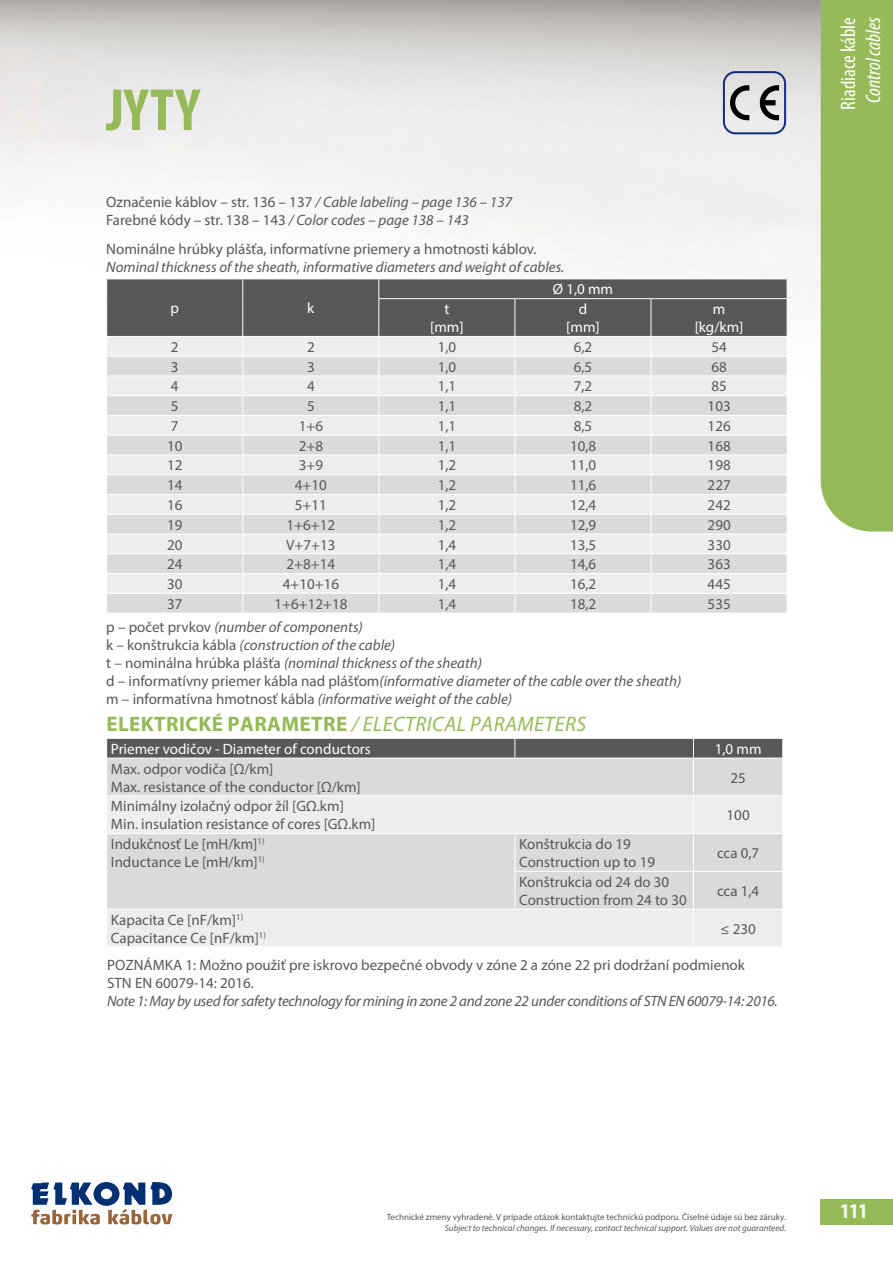
<style>
.page{position:relative;width:893px;height:1263px;background:#fff}
.page>*{position:absolute;margin:0;border:0;box-sizing:border-box;transform-origin:0 0}
.t1{font:700 condensed 60px "Myriad Pro";color:#95ba57}
.t2{font:italic 21px "Myriad Pro";letter-spacing:.02em;color:#95ba57}
.t3{font:condensed 21px "Myriad Pro";color:#fff}
.t4{font:italic condensed 21px "Myriad Pro";color:#fff}
.t5{font:700 condensed 21px "Myriad Pro";color:#fff}
.t6{font:15px/18px "Myriad Pro";color:#58585a}
.t7{font:italic 15px/18px "Myriad Pro";color:#58585a}
.t8{font:italic 15px "Myriad Pro";letter-spacing:-.02em;color:#58585a}
.t9{font:15px/18px "Myriad Pro";color:#fff;text-align:center}
.t10{font:9px "Myriad Pro";color:#58585a}
.t11{font:italic 9px "Myriad Pro";color:#58585a}
.s1{font-style:italic}
.s2{font-style:normal}
.s3{font-weight:700;font-style:normal}
</style>
<div class="page">
<div style="left:821px;top:0;width:72px;height:531px;background:#95ba57"></div>
<svg style="left:723px;top:71px;width:63px;height:63px;background:#adafb7"></svg>
<div style="left:821px;top:1199px;width:72px;height:25px;background:#95ba57"></div>
<svg style="left:31px;top:1182px;width:142px;height:42px"></svg>
<svg style="left:106px;top:279px;width:682px;height:334px;background:#cdcdce"></svg>
<div style="left:107px;top:759px;width:675px;height:36px;background:#d9dadb"></div>
<svg style="left:107px;top:796px;width:675px;height:150px;background:#e2e3e4"></svg>
<svg style="left:106px;top:738px;width:677px;height:20px;background:#636365"></svg>
<hr style="left:693px;top:758px;width:1px;height:37px;background:#fff">
<hr style="left:693px;top:796px;width:1px;height:37px;background:#fff">
<hr style="left:106px;top:833px;width:409px;height:1px;background:#fff">
<hr style="left:515px;top:833px;width:178px;height:1px;background:#fff">
<hr style="left:514px;top:834px;width:1px;height:37px;background:#fff">
<hr style="left:693px;top:833px;width:90px;height:1px;background:#fff">
<hr style="left:693px;top:834px;width:1px;height:37px;background:#fff">
<hr style="left:514px;top:871px;width:179px;height:1px;background:#fff">
<hr style="left:514px;top:872px;width:1px;height:37px;background:#fff">
<hr style="left:693px;top:871px;width:90px;height:1px;background:#fff">
<hr style="left:693px;top:872px;width:1px;height:37px;background:#fff">
<hr style="left:106px;top:909px;width:409px;height:1px;background:#fff">
<hr style="left:515px;top:909px;width:178px;height:1px;background:#fff">
<hr style="left:693px;top:909px;width:90px;height:1px;background:#fff">
<hr style="left:693px;top:909px;width:1px;height:37px;background:#fff">
<h1 class="t1" style="left:106px;top:73px;width:95px">JYTY</h1>
<p class="t6" style="left:106px;top:193px;width:407px">Označenie káblov – str. 136 – 137 <span class="s1">/ Cable labeling – page 136 – 137<br></span>Farebné kódy – str. 138 – 143 <span class="s1">/ Color codes – page 138 – 143</span></p>
<p class="t6" style="left:106px;top:239px;width:432px">Nominálne hrúbky plášťa, informatívne priemery a hmotnosti káblov.</p>
<p class="t7" style="left:106px;top:257px;width:459px">Nominal thickness of the sheath, informative diameters and weight of cables.</p>
<p class="t9" style="left:170px;top:299px;width:10px">p</p>
<p class="t9" style="left:307px;top:299px;width:9px">k</p>
<p class="t9" style="left:553px;top:280px;width:62px">Ø 1,0 mm</p>
<p class="t9" style="left:430px;top:300px;width:35px">t [mm]</p>
<p class="t9" style="left:566px;top:300px;width:35px">d [mm]</p>
<p class="t9" style="left:695px;top:300px;width:50px">m [kg/km]</p>
<p class="t6" style="left:171px;top:338px;width:9px">2</p>
<p class="t6" style="left:307px;top:338px;width:9px">2</p>
<p class="t6" style="left:438px;top:338px;width:20px">1,0</p>
<p class="t6" style="left:574px;top:338px;width:20px">6,2</p>
<p class="t6" style="left:711px;top:338px;width:17px">54</p>
<p class="t6" style="left:171px;top:357px;width:9px">3</p>
<p class="t6" style="left:307px;top:357px;width:9px">3</p>
<p class="t6" style="left:438px;top:357px;width:20px">1,0</p>
<p class="t6" style="left:574px;top:357px;width:20px">6,5</p>
<p class="t6" style="left:711px;top:357px;width:17px">68</p>
<p class="t6" style="left:171px;top:377px;width:9px">4</p>
<p class="t6" style="left:307px;top:377px;width:9px">4</p>
<p class="t6" style="left:438px;top:377px;width:20px">1,1</p>
<p class="t6" style="left:574px;top:377px;width:20px">7,2</p>
<p class="t6" style="left:711px;top:377px;width:17px">85</p>
<p class="t6" style="left:171px;top:397px;width:9px">5</p>
<p class="t6" style="left:307px;top:397px;width:9px">5</p>
<p class="t6" style="left:438px;top:397px;width:20px">1,1</p>
<p class="t6" style="left:574px;top:397px;width:20px">8,2</p>
<p class="t6" style="left:708px;top:397px;width:25px">103</p>
<p class="t6" style="left:171px;top:417px;width:9px">7</p>
<p class="t6" style="left:299px;top:417px;width:26px">1+6</p>
<p class="t6" style="left:438px;top:417px;width:20px">1,1</p>
<p class="t6" style="left:574px;top:417px;width:20px">8,5</p>
<p class="t6" style="left:708px;top:417px;width:25px">126</p>
<p class="t6" style="left:167px;top:436px;width:17px">10</p>
<p class="t6" style="left:299px;top:436px;width:26px">2+8</p>
<p class="t6" style="left:438px;top:436px;width:20px">1,1</p>
<p class="t6" style="left:570px;top:436px;width:28px">10,8</p>
<p class="t6" style="left:708px;top:436px;width:25px">168</p>
<p class="t6" style="left:167px;top:456px;width:17px">12</p>
<p class="t6" style="left:299px;top:456px;width:26px">3+9</p>
<p class="t6" style="left:438px;top:456px;width:20px">1,2</p>
<p class="t6" style="left:570px;top:456px;width:28px">11,0</p>
<p class="t6" style="left:708px;top:456px;width:25px">198</p>
<p class="t6" style="left:167px;top:476px;width:17px">14</p>
<p class="t6" style="left:295px;top:476px;width:34px">4+10</p>
<p class="t6" style="left:438px;top:476px;width:20px">1,2</p>
<p class="t6" style="left:570px;top:476px;width:28px">11,6</p>
<p class="t6" style="left:708px;top:476px;width:25px">227</p>
<p class="t6" style="left:167px;top:496px;width:17px">16</p>
<p class="t6" style="left:295px;top:496px;width:34px">5+11</p>
<p class="t6" style="left:438px;top:496px;width:20px">1,2</p>
<p class="t6" style="left:570px;top:496px;width:28px">12,4</p>
<p class="t6" style="left:708px;top:496px;width:25px">242</p>
<p class="t6" style="left:167px;top:515px;width:17px">19</p>
<p class="t6" style="left:287px;top:515px;width:50px">1+6+12</p>
<p class="t6" style="left:438px;top:515px;width:20px">1,2</p>
<p class="t6" style="left:570px;top:515px;width:28px">12,9</p>
<p class="t6" style="left:708px;top:515px;width:25px">290</p>
<p class="t6" style="left:167px;top:535px;width:17px">20</p>
<p class="t6" style="left:286px;top:535px;width:51px">V+7+13</p>
<p class="t6" style="left:438px;top:535px;width:20px">1,4</p>
<p class="t6" style="left:570px;top:535px;width:28px">13,5</p>
<p class="t6" style="left:708px;top:535px;width:25px">330</p>
<p class="t6" style="left:167px;top:555px;width:17px">24</p>
<p class="t6" style="left:287px;top:555px;width:50px">2+8+14</p>
<p class="t6" style="left:438px;top:555px;width:20px">1,4</p>
<p class="t6" style="left:570px;top:555px;width:28px">14,6</p>
<p class="t6" style="left:708px;top:555px;width:25px">363</p>
<p class="t6" style="left:167px;top:575px;width:17px">30</p>
<p class="t6" style="left:283px;top:575px;width:58px">4+10+16</p>
<p class="t6" style="left:438px;top:575px;width:20px">1,4</p>
<p class="t6" style="left:570px;top:575px;width:28px">16,2</p>
<p class="t6" style="left:708px;top:575px;width:25px">445</p>
<p class="t6" style="left:167px;top:594px;width:17px">37</p>
<p class="t6" style="left:274px;top:594px;width:74px">1+6+12+18</p>
<p class="t6" style="left:438px;top:594px;width:20px">1,4</p>
<p class="t6" style="left:570px;top:594px;width:28px">18,2</p>
<p class="t6" style="left:708px;top:594px;width:25px">535</p>
<p class="t7" style="left:106px;top:618px;width:576px"><span class="s2">p – počet prvkov</span> (number of components)<br><span class="s2">k – konštrukcia kábla</span> (construction of the cable)<br><span class="s2">t – nominálna hrúbka plášťa</span> (nominal thickness of the sheath)<br><span class="s2">d – informatívny priemer kábla nad plášťom</span>(informative diameter of the cable over the sheath) <span class="s2">m – informatívna hmotnosť kábla</span> (informative weight of the cable)</p>
<p class="t9" style="left:111px;top:739px;width:261px">Priemer vodičov - Diameter of conductors</p>
<p class="t9" style="left:715px;top:739px;width:48px">1,0 mm</p>
<p class="t6" style="left:111px;top:759px;width:251px">Max. odpor vodiča [Ω/km]<br>Max. resistance of the conductor [Ω/km]</p>
<p class="t6" style="left:730px;top:768px;width:17px">25</p>
<p class="t6" style="left:111px;top:797px;width:266px">Minimálny izolačný odpor žíl [GΩ.km]<br>Min. insulation resistance of cores [GΩ.km]</p>
<p class="t6" style="left:727px;top:806px;width:25px">100</p>
<p class="t6" style="left:111px;top:835px;width:155px">Indukčnosť Le [mH/km]<sup>1)<br></sup>Inductance Le [mH/km]<sup>1)</sup></p>
<p class="t6" style="left:519px;top:835px;width:137px">Konštrukcia do 19<br>Construction up to 19</p>
<p class="t6" style="left:717px;top:844px;width:44px">cca 0,7</p>
<p class="t6" style="left:519px;top:872px;width:169px">Konštrukcia od 24 do 30<br>Construction from 24 to 30</p>
<p class="t6" style="left:717px;top:881px;width:44px">cca 1,4</p>
<p class="t6" style="left:111px;top:910px;width:156px">Kapacita Ce [nF/km]<sup>1)<br></sup>Capacitance Ce [nF/km]<sup>1)</sup></p>
<p class="t6" style="left:720px;top:919px;width:37px">≤ 230</p>
<h2 class="t2" style="left:107px;top:711px;width:481px"><span class="s3">ELEKTRICKÉ PARAMETRE</span> / ELECTRICAL PARAMETERS</h2>
<p class="t6" style="left:107px;top:955px;width:639px">POZNÁMKA 1: Možno použiť pre iskrovo bezpečné obvody v zóne 2 a zóne 22 pri dodržaní podmienok<br>STN EN 60079-14: 2016.</p>
<p class="t8" style="left:107px;top:991px;width:672px">Note 1: May by used for safety technology for mining in zone 2 and zone 22 under conditions of STN EN 60079-14: 2016.</p>
<h2 class="t3" style="left:835px;top:110px;width:94px;rotate:-90deg">Riadiace káble</h2>
<h2 class="t4" style="left:861px;top:103px;width:88px;rotate:-90deg">Control cables</h2>
<p class="t10" style="left:387px;top:1212px;width:401px">Technické zmeny vyhradené. V prípade otázok kontaktujte technickú podporu. Číselné údaje sú bez záruky.</p>
<p class="t11" style="left:445px;top:1223px;width:343px">Subject to technical changes. If necessary, contact technical support. Values are not guaranteed.</p>
<h2 class="t5" style="left:841px;top:1198px;width:28px">111</h2>
</div>
